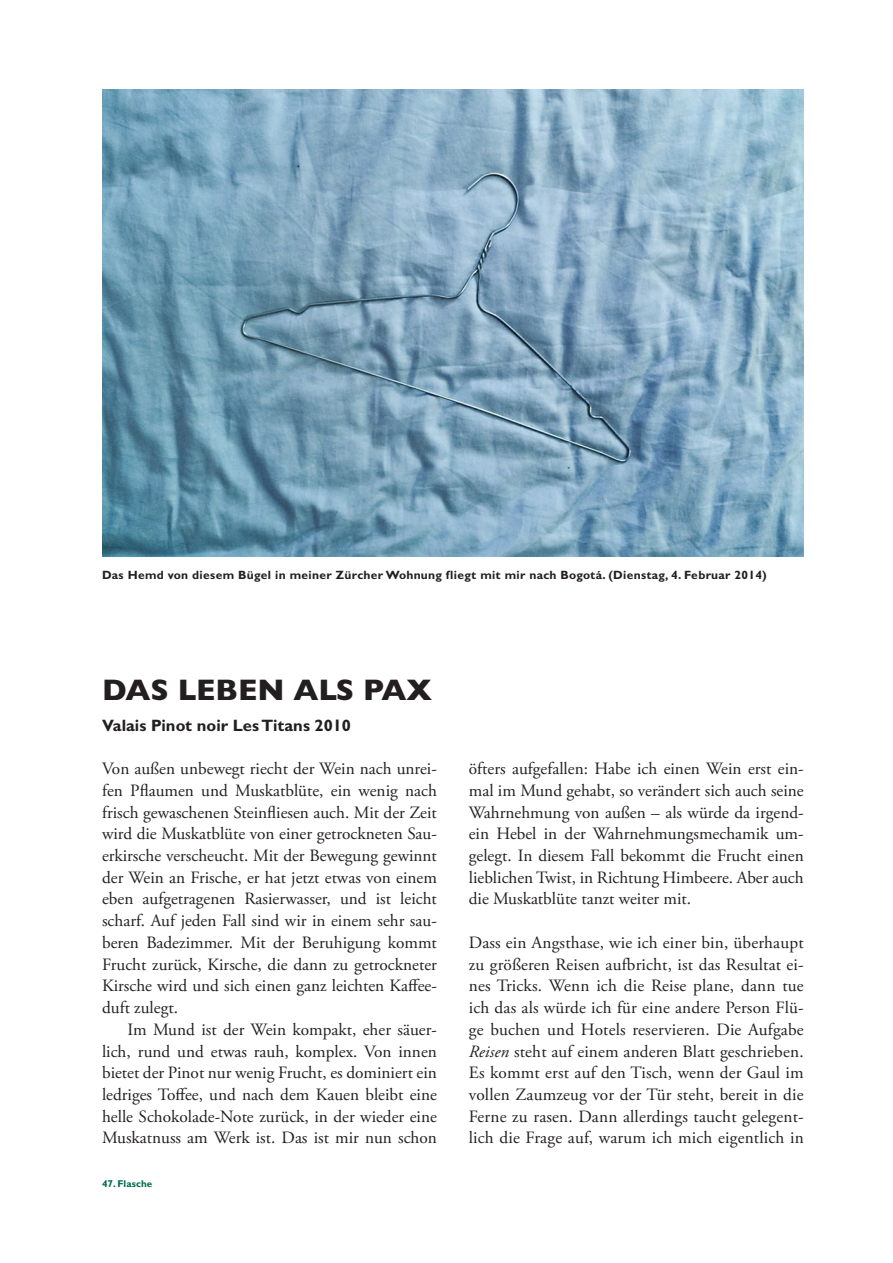
<style>
.page{position:relative;width:893px;height:1263px;background:#fff}
.page>*{position:absolute;margin:0;border:0;box-sizing:border-box;transform-origin:0 0}
.Titel{font:800 30px "Gill Sans MT Pro";color:#231f20}
.Lauftext_ohne_Einzug{font:17.25px/21.8px "Adobe Garamond Pro";color:#231f20;text-align:justify}
.Lauftext_mit_Einzug{font:17.25px/21.8px "Adobe Garamond Pro";color:#231f20;text-align:justify}
.Vorspann{font:700 16.5px "Gill Sans MT Pro";color:#231f20}
.Getrunken_am{font:700 12px "Gill Sans MT Pro";letter-spacing:.025em;color:#231f20}
.Thema_der_Seiten{font:700 9.9px "Gill Sans MT Pro";letter-spacing:.01em;color:#006a4e}
.s1{font-style:italic}
</style>
<div class="page">
<img style="left:102px;top:89px;width:702px;height:468px">
<p class="Getrunken_am" style="left:102px;top:567px;width:666px">Das Hemd von diesem Bügel in meiner Zürcher Wohnung fliegt mit mir nach Bogotá. (Dienstag, 4. Februar 2014)</p>
<p class="Titel" style="left:102px;top:672px;width:331px">DAS LEBEN ALS PAX</p>
<p class="Vorspann" style="left:102px;top:715px;width:251px">Valais Pinot noir Les Titans 2010</p>
<p class="Lauftext_ohne_Einzug" style="left:102px;top:758px;width:336px">Von außen unbewegt riecht der Wein nach unrei&shy;fen Pflaumen und Muskatblüte, ein wenig nach frisch gewaschenen Steinfliesen auch. Mit der Zeit wird die Muskatblüte von einer getrockneten Sau&shy;erkirsche verscheucht. Mit der Bewegung gewinnt der Wein an Frische, er hat jetzt etwas von einem eben aufgetragenen Rasierwasser, und ist leicht scharf. Auf jeden Fall sind wir in einem sehr sau&shy;beren Badezimmer. Mit der Beruhigung kommt Frucht zurück, Kirsche, die dann zu getrockneter Kirsche wird und sich einen ganz leichten Kaffee&shy;duft zulegt.</p>
<p class="Lauftext_mit_Einzug" style="left:102px;top:1019px;width:336px;text-indent:26px">Im Mund ist der Wein kompakt, eher säuer&shy;lich, rund und etwas rauh, komplex. Von innen bietet der Pinot nur wenig Frucht, es dominiert ein ledriges Toffee, und nach dem Kauen bleibt eine helle Schokolade-Note zurück, in der wieder eine Muskatnuss am Werk ist. Das ist mir nun schon</p>
<p class="Thema_der_Seiten" style="left:102px;top:1177px;width:52px">47. Flasche</p>
<p class="Lauftext_mit_Einzug" style="left:469px;top:758px;width:336px">öfters aufgefallen: Habe ich einen Wein erst ein&shy;mal im Mund gehabt, so verändert sich auch seine Wahrnehmung von außen – als würde da irgend&shy;ein Hebel in der Wahrnehmungsmechamik um&shy;gelegt. In diesem Fall bekommt die Frucht einen lieblichen Twist, in Richtung Himbeere. Aber auch die Muskatblüte tanzt weiter mit.</p>
<p class="Lauftext_ohne_Einzug" style="left:469px;top:932px;width:336px">Dass ein Angsthase, wie ich einer bin, überhaupt zu größeren Reisen aufbricht, ist das Resultat ei&shy;nes Tricks. Wenn ich die Reise plane, dann tue ich das als würde ich für eine andere Person Flü&shy;ge buchen und Hotels reservieren. Die Aufgabe <span class="s1">Reisen</span> steht auf einem anderen Blatt geschrieben.<br>Es kommt erst auf den Tisch, wenn der Gaul im vollen Zaumzeug vor der Tür steht, bereit in die Ferne zu rasen. Dann allerdings taucht gelegent&shy;lich die Frage auf, warum ich mich eigentlich in</p>
</div>
